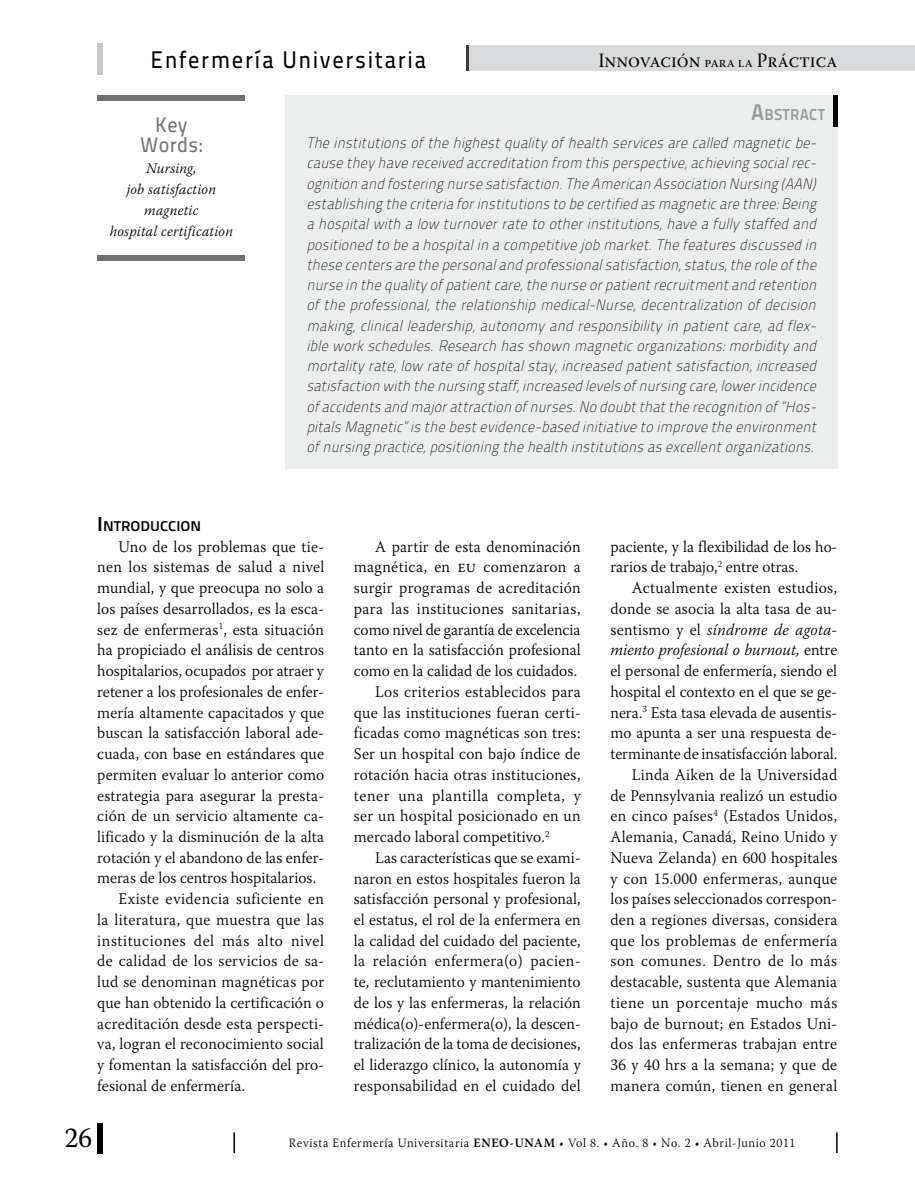
<style>
.page{position:relative;width:915px;height:1191px;background:#fff}
.page>*{position:absolute;margin:0;border:0;box-sizing:border-box;transform-origin:0 0}
.t1{font:28.5px "Warnock Pro";color:#000;scale:.95 1}
.t2{font:24px "Titillium Maps 26 L 500 wt";letter-spacing:.07em;color:#000;scale:.94 1}
.t3{font:21px/19.5px "Titillium Maps 26 L 500 wt";letter-spacing:.015em;color:#707172;text-align:center;scale:.96 1}
.t4{font:20.25px "Warnock Pro Subh";color:#000;scale:.95 1}
.t5{font:300 16.2px/20.7px "Warnock Pro";letter-spacing:.01em;color:#000;scale:.96 1}
.t6{font:300 16.2px "Warnock Pro";letter-spacing:.03em;color:#000;scale:.96 1}
.t7{font:300 16.2px "Warnock Pro";letter-spacing:.035em;color:#000;scale:.96 1}
.t8{font:300 16.2px "Warnock Pro";letter-spacing:.04em;color:#000;scale:.96 1}
.t9{font:15.75px "Titillium Maps 26 L 750 wt";letter-spacing:.025em;color:#969799;scale:.96 1}
.t10{font:italic 15px/20.2px "Titillium Maps 26 L 1 wt";color:#000;text-align:justify;scale:.95 1}
.t11{font:italic 300 14.7px/21px "Warnock Pro";letter-spacing:.015em;color:#000;text-align:center;scale:.96 1}
.t12{font:14.1px "Titillium Maps 26 L 750 wt";color:#000;scale:1.08 1}
.t13{font:300 12.75px "Warnock Pro";letter-spacing:.05em;color:#000;scale:.95 1}
.s1{font-size:15px}
.s2{font-size:22.5px}
.s3{font-size:20.25px}
.s4{font-size:17.25px}
.s5{font-style:italic}
.s6{font-weight:600}
</style>
<div class="page">
<div style="left:468px;top:46px;width:446px;height:25px;background:#d9dadb"></div>
<hr style="left:466px;top:46px;width:2px;height:25px;background:#3e3d40">
<div style="left:97px;top:44px;width:5px;height:31px;background:#c6c7c8"></div>
<hr style="left:835px;top:1132px;width:2px;height:21px;background:#000">
<hr style="left:233px;top:1132px;width:2px;height:21px;background:#000">
<div style="left:97px;top:1123px;width:5px;height:30px;background:#000"></div>
<svg style="left:914px;top:46px;width:1px;height:25px"></svg>
<div style="left:285px;top:95px;width:552px;height:374px;background:#eceded"></div>
<div style="left:832px;top:95px;width:5px;height:32px;background:#000"></div>
<div style="left:97px;top:95px;width:147px;height:6px;background:#707172"></div>
<div style="left:97px;top:255px;width:147px;height:6px;background:#707172"></div>
<h2 class="t2" style="left:150px;top:41px;width:295px">Enfermería Universitaria</h2>
<p class="t4" style="left:598px;top:49px;width:253px">Innovación <span class="s1">para la</span> Práctica</p>
<p class="t3" style="left:140px;top:114px;width:66px">Key<br>Words:</p>
<p class="t11" style="left:110px;top:157px;width:130px">Nursing,<br>job satisfaction magnetic<br>hospital certification</p>
<p class="t9" style="left:750px;top:103px;width:79px"><span class="s2">A</span>BSTRACT</p>
<p class="t10" style="left:306px;top:132px;width:542px">Theinstitutionsofthehighestqualityofhealth servicesarecalled magneticbe&shy;causetheyhavereceived accreditation from thisperspective,achievingsocialrec&shy;ognition and fosteringnursesatisfaction.TheAmerican Association Nursing(AAN) establishingthecriteria forinstitutionsto becertified asmagneticarethree:Being a hospitalwith a low turnoverrateto otherinstitutions,havea fullystaffed and positioned to bea hospitalin a competitivejob market.Thefeaturesdiscussed in thesecentersarethepersonaland professionalsatisfaction,status,theroleofthe nursein thequalityofpatientcare,thenurseorpatientrecruitmentand retention oftheprofessional,therelationship medical-Nurse,decentralization ofdecision making,clinicalleadership,autonomyand responsibilityin patientcare,ad flex&shy;ibleworkschedules.Research hasshown magneticorganizations:morbidityand mortalityrate,low rateofhospitalstay,increased patientsatisfaction,increased satisfaction with thenursingstaff,increased levelsofnursingcare,lowerincidence ofaccidentsand majorattraction ofnurses.Nodoubtthattherecognition of“Hos&shy;pitalsMagnetic”isthebestevidence-based initiativeto improvetheenvironment ofnursingpractice,positioningthehealth institutionsasexcellentorganizations.</p>
<p class="t12" style="left:97px;top:515px;width:98px"><span class="s3">I</span>NTRODUCCION</p>
<p class="t5" style="left:118px;top:536px;width:215px">Uno de los problemas que tie-</p>
<p class="t5" style="left:97px;top:556px;width:238px">nen los sistemas de salud a nivel</p>
<p class="t5" style="left:97px;top:577px;width:238px">mundial, y que preocupa no solo a</p>
<p class="t5" style="left:97px;top:598px;width:238px">los países desarrollados, es la esca-</p>
<p class="t5" style="left:97px;top:618px;width:238px">sez de enfermeras<sup>1</sup>, esta situación</p>
<p class="t5" style="left:97px;top:639px;width:238px">ha propiciado el análisis de centros</p>
<p class="t5" style="left:97px;top:660px;width:237px">hospitalarios, ocupados por atraer y</p>
<p class="t5" style="left:97px;top:681px;width:238px">retener a los profesionales de enfer-</p>
<p class="t5" style="left:97px;top:701px;width:238px">mería altamente capacitados y que</p>
<p class="t5" style="left:97px;top:722px;width:238px">buscan la satisfacción laboral ade-</p>
<p class="t5" style="left:97px;top:743px;width:237px">cuada, con base en estándares que</p>
<p class="t5" style="left:97px;top:764px;width:238px">permiten evaluar lo anterior como</p>
<p class="t5" style="left:97px;top:784px;width:238px">estrategia para asegurar la presta-</p>
<p class="t5" style="left:97px;top:805px;width:238px">ción de un servicio altamente ca-</p>
<p class="t5" style="left:97px;top:826px;width:238px">lificado y la disminución de la alta</p>
<p class="t5" style="left:97px;top:846px;width:238px">rotación y el abandono de las enfer-</p>
<p class="t5" style="left:97px;top:867px;width:229px">meras de los centros hospitalarios.</p>
<p class="t6" style="left:118px;top:889px;width:216px">Existe evidencia suficiente en</p>
<p class="t5" style="left:97px;top:909px;width:238px">la literatura, que muestra que las</p>
<p class="t7" style="left:97px;top:930px;width:237px">instituciones del más alto nivel</p>
<p class="t5" style="left:97px;top:950px;width:238px">de calidad de los servicios de sa-</p>
<p class="t5" style="left:97px;top:971px;width:238px">lud se denominan magnéticas por</p>
<p class="t5" style="left:97px;top:992px;width:237px">que han obtenido la certificación o</p>
<p class="t5" style="left:97px;top:1012px;width:238px">acreditación desde esta perspecti-</p>
<p class="t5" style="left:97px;top:1033px;width:237px">va, logran el reconocimiento social</p>
<p class="t5" style="left:97px;top:1054px;width:238px">y fomentan la satisfacción del pro-</p>
<p class="t5" style="left:97px;top:1074px;width:156px">fesional de enfermería.</p>
<p class="t5" style="left:375px;top:535px;width:215px">A partir de esta denominación</p>
<p class="t5" style="left:354px;top:556px;width:238px">magnética, en <span class="s4">eu</span> comenzaron a</p>
<p class="t5" style="left:354px;top:577px;width:238px">surgir programas de acreditación</p>
<p class="t6" style="left:354px;top:599px;width:237px">para las instituciones sanitarias,</p>
<p class="t5" style="left:354px;top:618px;width:237px">como nivel de garantía de excelencia</p>
<p class="t5" style="left:354px;top:639px;width:238px">tanto en la satisfacción profesional</p>
<p class="t5" style="left:354px;top:660px;width:234px">como en la calidad de los cuidados.</p>
<p class="t5" style="left:375px;top:681px;width:215px">Los criterios establecidos para</p>
<p class="t5" style="left:354px;top:701px;width:238px">que las instituciones fueran certi-</p>
<p class="t5" style="left:354px;top:722px;width:237px">ficadas como magnéticas son tres:</p>
<p class="t5" style="left:354px;top:743px;width:237px">Ser un hospital con bajo índice de</p>
<p class="t5" style="left:354px;top:764px;width:237px">rotación hacia otras instituciones,</p>
<p class="t8" style="left:354px;top:785px;width:238px">tener una plantilla completa, y</p>
<p class="t5" style="left:354px;top:805px;width:238px">ser un hospital posicionado en un</p>
<p class="t5" style="left:354px;top:826px;width:205px">mercado laboral competitivo.<sup>2</sup></p>
<p class="t5" style="left:375px;top:847px;width:215px">Las características que se exami-</p>
<p class="t5" style="left:354px;top:867px;width:238px">naron en estos hospitales fueron la</p>
<p class="t5" style="left:354px;top:888px;width:237px">satisfacción personal y profesional,</p>
<p class="t5" style="left:354px;top:909px;width:238px">el estatus, el rol de la enfermera en</p>
<p class="t5" style="left:354px;top:929px;width:237px">la calidad del cuidado del paciente,</p>
<p class="t5" style="left:354px;top:950px;width:238px">la relación enfermera(o) pacien-</p>
<p class="t5" style="left:354px;top:971px;width:237px">te, reclutamiento y mantenimiento</p>
<p class="t5" style="left:354px;top:992px;width:238px">de los y las enfermeras, la relación</p>
<p class="t5" style="left:354px;top:1012px;width:238px">médica(o)-enfermera(o), la descen-</p>
<p class="t5" style="left:354px;top:1033px;width:237px">tralización de la toma de decisiones,</p>
<p class="t5" style="left:354px;top:1054px;width:238px">el liderazgo clínico, la autonomía y</p>
<p class="t5" style="left:354px;top:1074px;width:237px">responsabilidad en el cuidado del</p>
<p class="t5" style="left:610px;top:535px;width:238px">paciente, y la flexibilidad de los ho&shy;rarios de trabajo,<sup>2</sup> entre otras.</p>
<p class="t5" style="left:610px;top:577px;width:238px;text-align:right">Actualmente existen estudios, donde se asocia la alta tasa de au&shy;sentismo y el <span class="s5">síndrome de agota&shy;miento profesional o burnout,</span> entre el personal de enfermería, siendo el hospital el contexto en el que se ge&shy;nera.<sup>3</sup> Esta tasa elevada de ausentis&shy;mo apunta a ser una respuesta de&shy;terminante de insatisfacción laboral.<br>Linda Aiken de la Universidad<br>de Pennsylvania realizó un estudio en cinco países<sup>4</sup> (Estados Unidos, Alemania, Canadá, Reino Unido y Nueva Zelanda) en 600 hospitales y con 15.000 enfermeras, aunque los países seleccionados correspon&shy;den a regiones diversas, considera que los problemas de enfermería son comunes. Dentro de lo más destacable, sustenta que Alemania tiene un porcentaje mucho más bajo de burnout; en Estados Uni&shy;dos las enfermeras trabajan entre 36 y 40 hrs a la semana; y que de manera común, tienen en general</p>
<h1 class="t1" style="left:65px;top:1120px;width:30px">26</h1>
<p class="t13" style="left:289px;top:1134px;width:534px">Revista Enfermería Universitaria <span class="s6">ENEO-UNAM</span> • Vol 8. • Año. 8 • No. 2 • Abril-Junio 2011</p>
</div>
